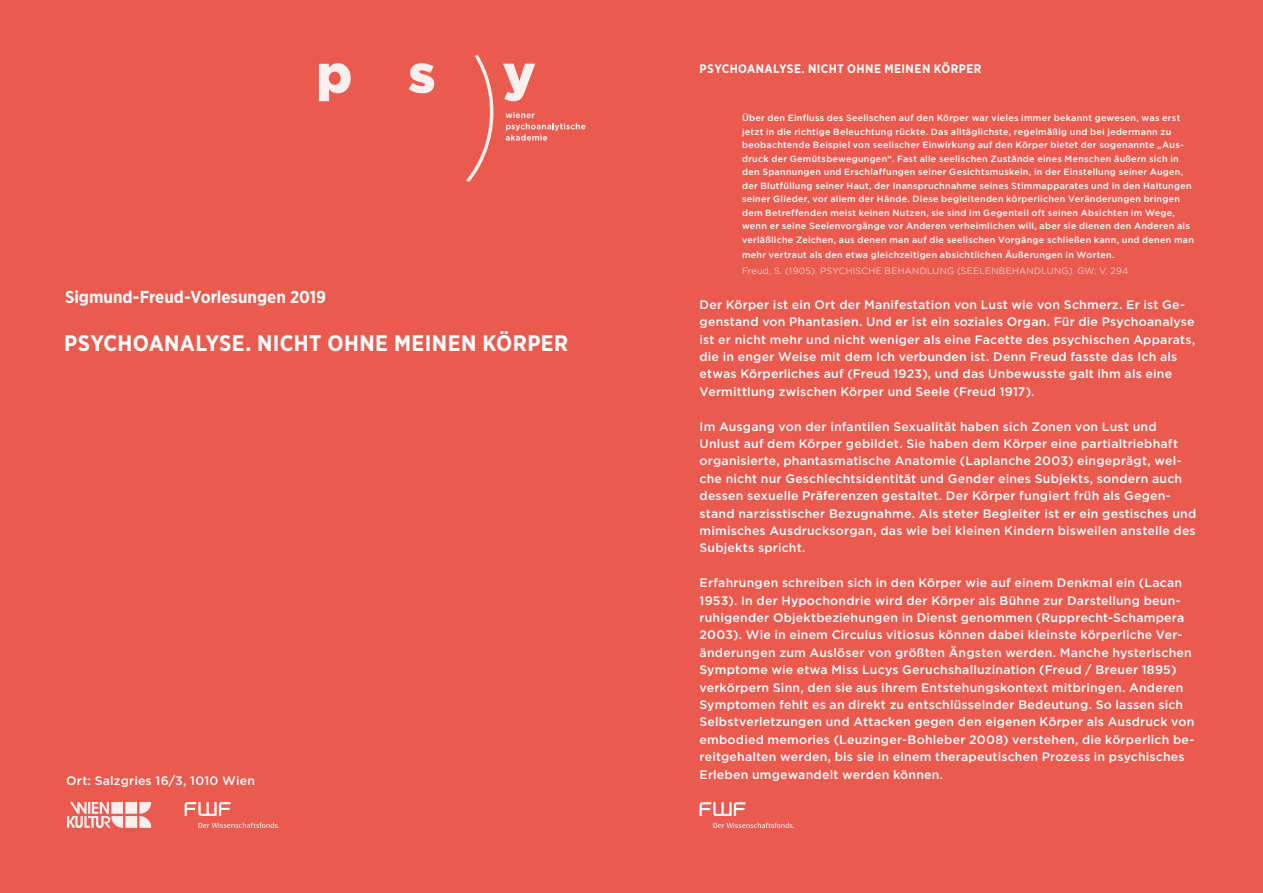
<style>
.page{position:relative;width:1263px;height:893px;background:#ea5a4f}
.page>*{position:absolute;margin:0;border:0;box-sizing:border-box;transform-origin:0 0}
.t1{font:700 condensed 22.5px "Gotham Pro";letter-spacing:.02em;color:#fff}
.t2{font:700 condensed 17.25px "Gotham Pro";color:#fff}
.t3{font:500 12.3px/17.4px "Gotham Pro";letter-spacing:.015em;color:#fff}
.t4{font:700 condensed 12.3px "Gotham Pro";letter-spacing:.035em;color:#fff}
.t5{font:500 9px/13.5px "Gotham Pro";letter-spacing:.03em;color:#fff}
.t6{font:300 9px "Gotham Pro";letter-spacing:.035em;color:#fff}
</style>
<div class="page">
<svg style="left:503px;top:64px;width:32px;height:37px"></svg>
<svg style="left:505px;top:112px;width:80px;height:29px"></svg>
<svg style="left:409px;top:63px;width:25px;height:30px"></svg>
<svg style="left:466px;top:55px;width:28px;height:127px"></svg>
<svg style="left:319px;top:63px;width:32px;height:38px"></svg>
<svg style="left:67px;top:802px;width:84px;height:26px"></svg>
<svg style="left:185px;top:802px;width:46px;height:14px"></svg>
<svg style="left:198px;top:823px;width:81px;height:5px"></svg>
<svg style="left:699px;top:802px;width:47px;height:14px"></svg>
<svg style="left:713px;top:823px;width:81px;height:5px"></svg>
<h2 class="t2" style="left:65px;top:287px;width:263px">Sigmund-Freud-Vorlesungen 2019</h2>
<h1 class="t1" style="left:64px;top:330px;width:505px">PSYCHOANALYSE. NICHT OHNE MEINEN KÖRPER</h1>
<p class="t3" style="left:66px;top:771px;width:190px">Ort: Salzgries 16/3, 1010 Wien</p>
<p class="t4" style="left:700px;top:61px;width:283px">PSYCHOANALYSE. NICHT OHNE MEINEN KÖRPER</p>
<p class="t5" style="left:742px;top:111px;width:453px">Über den Einfluss des Seelischen auf den Körper war vieles immer bekannt gewesen, was erst jetzt in die richtige Beleuchtung rückte. Das alltäglichste, regelmäßig und bei jedermann zu beobachtende Beispiel von seelischer Einwirkung auf den Körper bietet der sogenannte „Aus&shy;druck der Gemütsbewegungen“. Fast alle seelischen Zustände eines Menschen äußern sich in den Spannungen und Erschlaffungen seiner Gesichtsmuskeln, in der Einstellung seiner Augen, der Blutfüllung seiner Haut, der Inanspruchnahme seines Stimmapparates und in den Haltungen seiner Glieder, vor allem der Hände. Diese begleitenden körperlichen Veränderungen bringen dem Betreffenden meist keinen Nutzen, sie sind im Gegenteil oft seinen Absichten im Wege, wenn er seine Seelenvorgänge vor Anderen verheimlichen will, aber sie dienen den Anderen als verläßliche Zeichen, aus denen man auf die seelischen Vorgänge schließen kann, und denen man</p>
<p class="t5" style="left:742px;top:248px;width:374px">mehr vertraut als den etwa gleichzeitigen absichtlichen Äußerungen in Worten.</p>
<p class="t6" style="left:742px;top:266px;width:388px">Freud, S. (1905). PSYCHISCHE BEHANDLUNG (SEELENBEHANDLUNG). GW: V, 294</p>
<p class="t3" style="left:699px;top:295px;width:497px">Der Körper ist ein Ort der Manifestation von Lust wie von Schmerz. Er ist Ge&shy;genstand von Phantasien. Und er ist ein soziales Organ. Für die Psychoanalyse ist er nicht mehr und nicht weniger als eine Facette des psychischen Apparats, die in enger Weise mit dem Ich verbunden ist. Denn Freud fasste das Ich als etwas Körperliches auf (Freud 1923), und das Unbewusste galt ihm als eine Vermittlung zwischen Körper und Seele (Freud 1917).</p>
<p class="t3" style="left:699px;top:417px;width:498px">Im Ausgang von der infantilen Sexualität haben sich Zonen von Lust und Unlust auf dem Körper gebildet. Sie haben dem Körper eine partialtriebhaft organisierte, phantasmatische Anatomie (Laplanche 2003) eingeprägt, wel&shy;che nicht nur Geschlechtsidentität und Gender eines Subjekts, sondern auch dessen sexuelle Präferenzen gestaltet. Der Körper fungiert früh als Gegen&shy;stand narzisstischer Bezugnahme. Als steter Begleiter ist er ein gestisches und mimisches Ausdrucksorgan, das wie bei kleinen Kindern bisweilen anstelle des Subjekts spricht.</p>
<p class="t3" style="left:699px;top:574px;width:496px">Erfahrungen schreiben sich in den Körper wie auf einem Denkmal ein (Lacan 1953). In der Hypochondrie wird der Körper als Bühne zur Darstellung beun&shy;ruhigender Objektbeziehungen in Dienst genommen (Rupprecht-Schampera 2003). Wie in einem Circulus vitiosus können dabei kleinste körperliche Ver&shy;änderungen zum Auslöser von größten Ängsten werden. Manche hysterischen Symptome wie etwa Miss Lucys Geruchshalluzination (Freud / Breuer 1895) verkörpern Sinn, den sie aus ihrem Entstehungskontext mitbringen. Anderen Symptomen fehlt es an direkt zu entschlüsselnder Bedeutung. So lassen sich Selbstverletzungen und Attacken gegen den eigenen Körper als Ausdruck von embodied memories (Leuzinger-Bohleber 2008) verstehen, die körperlich be&shy;reitgehalten werden, bis sie in einem therapeutischen Prozess in psychisches Erleben umgewandelt werden können.</p>
</div>
